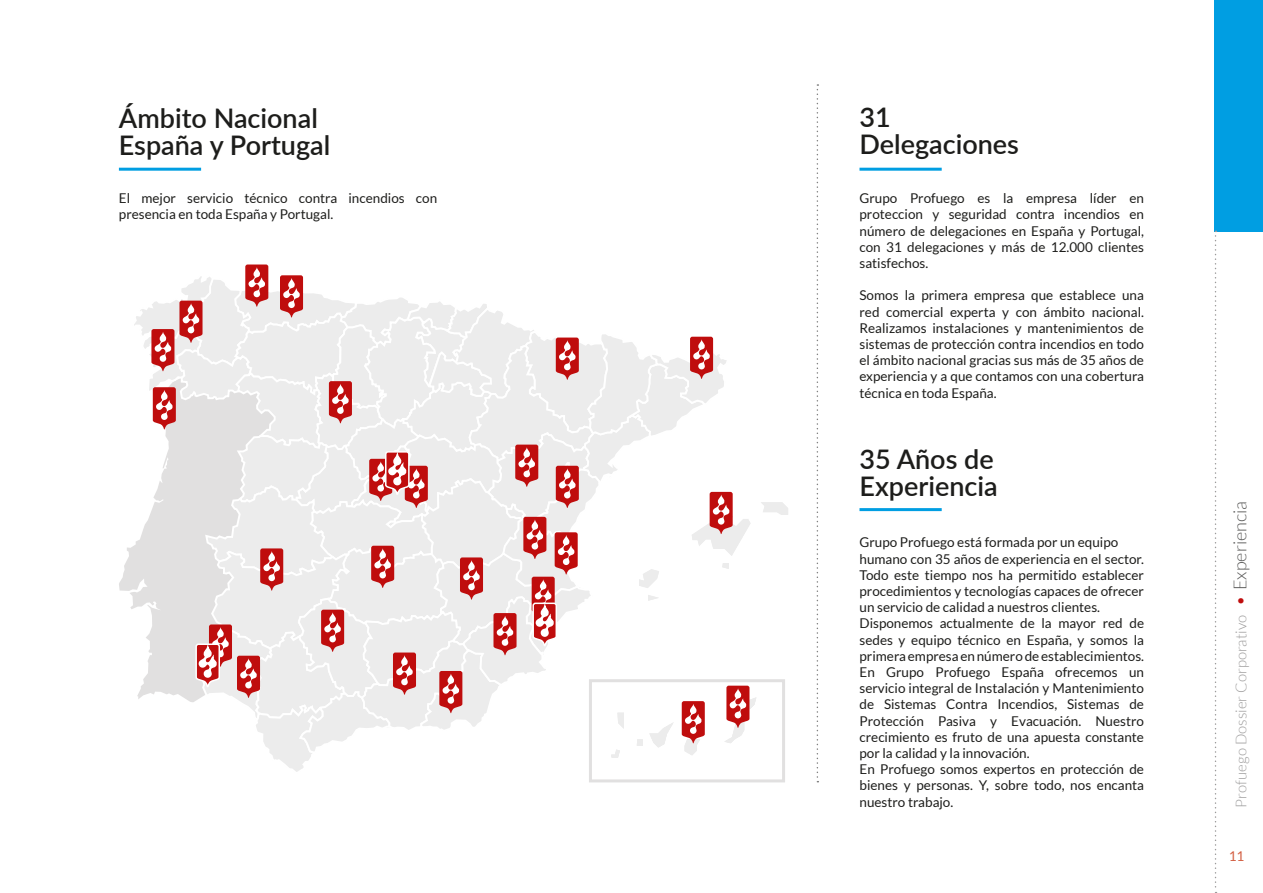
<style>
.page{position:relative;width:1263px;height:893px;background:#fff}
.page>*{position:absolute;margin:0;border:0;box-sizing:border-box;transform-origin:0 0}
.t1{font:600 27px/27px "Lato";color:#1d1d1b}
.t2{font:300 15px "Lato";color:#9c9b9b}
.t3{font:13.5px/16.2px "Lato";color:#1d1d1b}
.t4{font:13.5px "Lato";color:#d35f43}
.s1{font-size:18px;color:#bf0d0d}
.s2{font-size:18px;color:#575756}
</style>
<div class="page">
<div style="left:1215px;top:0;width:48px;height:231px;background:#009ee2"></div>
<svg style="left:1215px;top:231px;width:1px;height:662px"></svg>
<svg style="left:817px;top:84px;width:1px;height:698px"></svg>
<hr style="left:859px;top:508px;width:83px;height:3px;background:#009ee2">
<hr style="left:859px;top:168px;width:83px;height:3px;background:#009ee2">
<hr style="left:119px;top:168px;width:82px;height:3px;background:#009ee2">
<div style="left:589px;top:679px;width:196px;height:103px;border:3px solid #e1e0e0"></div>
<svg style="left:130px;top:264px;width:658px;height:512px"></svg>
<h1 class="t1" style="left:119px;top:104px;width:213px">Ámbito Nacional<br>España y Portugal</h1>
<h1 class="t1" style="left:859px;top:103px;width:161px">31<br>Delegaciones</h1>
<p class="t3" style="left:119px;top:190px;width:320px">El mejor servicio técnico contra incendios con presencia en toda España y Portugal.</p>
<p class="t3" style="left:859px;top:190px;width:286px;text-align:justify">Grupo Profuego es la empresa líder en proteccion y seguridad contra incendios en número de delegaciones en España y Portugal, con 31 delegaciones y más de 12.000 clientes satisfechos.</p>
<p class="t3" style="left:859px;top:287px;width:286px;text-align:justify">Somos la primera empresa que establece una red comercial experta y con ámbito nacional.<br>Realizamos instalaciones y mantenimientos de sistemas de protección contra incendios en todo el ámbito nacional gracias sus más de 35 años de experiencia y a que contamos con una cobertura técnica en toda España.</p>
<h1 class="t1" style="left:859px;top:445px;width:140px">35 Años de<br>Experiencia</h1>
<p class="t3" style="left:859px;top:534px;width:286px">Grupo Profuego está formada por un equipo humano con 35 años de experiencia en el sector.<br>Todo este tiempo nos ha permitido establecer procedimientos y tecnologías capaces de ofrecer un servicio de calidad a nuestros clientes.<br>Disponemos actualmente de la mayor red de sedes y equipo técnico en España, y somos la primera empresa ennúmerodeestablecimientos.<br>En Grupo Profuego España ofrecemos un servicio integral de Instalación y Mantenimiento de Sistemas Contra Incendios, Sistemas de Protección Pasiva y Evacuación. Nuestro crecimiento es fruto de una apuesta constante por la calidad y la innovación.<br>En Profuego somos expertos en protección de bienes y personas. Y, sobre todo, nos encanta nuestro trabajo.</p>
<p class="t2" style="left:1233px;top:808px;width:308px;rotate:-90deg">Profuego Dossier Corporativo <span class="s1">•</span> <span class="s2">Experiencia</span></p>
<p class="t4" style="left:1229px;top:849px;width:17px">11</p>
</div>
